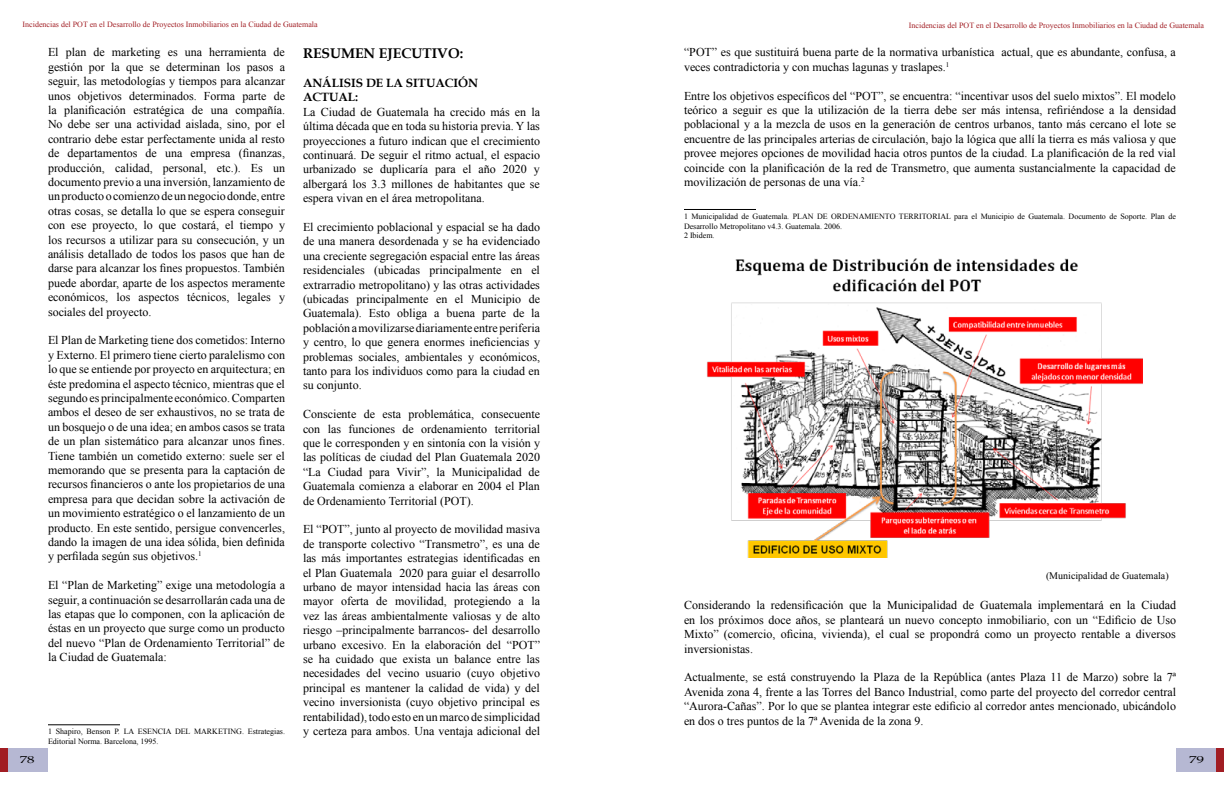
<style>
.page{position:relative;width:1224px;height:792px;background:#fff}
.page>*{position:absolute;margin:0;border:0;box-sizing:border-box;transform-origin:0 0}
.t1{font:700 14px "Book Antiqua";color:#000}
.t2{font:12px/14.4px "Times New Roman";color:#000;text-align:justify}
.t3{font:700 12px/14.4px "Book Antiqua";color:#000}
.t4{font:10px "Times New Roman";color:#000}
.t5{font:10px "Book Antiqua";color:#000;scale:1.5 1}
.t6{font:8px/9.6px "Times New Roman";color:#000}
.t7{font:8px "Times New Roman";color:#a11d23}
</style>
<div class="page">
<div style="left:7px;top:748px;width:41px;height:23px;background:#b6b8d3"></div>
<div style="left:0;top:748px;width:7px;height:23px;background:#a11d23"></div>
<div style="left:1176px;top:748px;width:41px;height:23px;background:#b6b8d3"></div>
<div style="left:1217px;top:748px;width:7px;height:23px;background:#a11d23"></div>
<hr style="left:48px;top:724px;width:72px;height:1px;background:#000">
<hr style="left:684px;top:209px;width:72px;height:1px;background:#000">
<img style="left:707px;top:258px;width:435px;height:299px">
<p class="t7" style="left:23px;top:19px;width:297px">Incidencias del POT en el Desarrollo de Proyectos Inmobiliarios en la Ciudad de Guatemala</p>
<p class="t2" style="left:48px;top:45px;width:239px">El plan de marketing es una herramienta de gestión por la que se determinan los pasos a seguir, las metodologías y tiempos para alcanzar unos objetivos determinados. Forma parte de la planificación estratégica de una compañía.<br>No debe ser una actividad aislada, sino, por el contrario debe estar perfectamente unida al resto de departamentos de una empresa (finanzas, producción, calidad, personal, etc.). Es un documento previo a una inversión, lanzamiento de un producto o comienzo de un negocio donde, entre otras cosas, se detalla lo que se espera conseguir con ese proyecto, lo que costará, el tiempo y los recursos a utilizar para su consecución, y un análisis detallado de todos los pasos que han de darse para alcanzar los fines propuestos. También puede abordar, aparte de los aspectos meramente económicos, los aspectos técnicos, legales y sociales del proyecto.</p>
<p class="t2" style="left:48px;top:333px;width:239px">El Plan de Marketing tiene dos cometidos: Interno y Externo. El primero tiene cierto paralelismo con lo que se entiende por proyecto en arquitectura; en éste predomina el aspecto técnico, mientras que el segundo es principalmente económico. Comparten ambos el deseo de ser exhaustivos, no se trata de un bosquejo o de una idea; en ambos casos se trata de un plan sistemático para alcanzar unos fines.<br>Tiene también un cometido externo: suele ser el memorando que se presenta para la captación de recursos financieros o ante los propietarios de una empresa para que decidan sobre la activación de un movimiento estratégico o el lanzamiento de un producto. En este sentido, persigue convencerles, dando la imagen de una idea sólida, bien definida y perfilada según sus objetivos.<sup>1</sup></p>
<p class="t2" style="left:48px;top:578px;width:239px">El “Plan de Marketing” exige una metodología a seguir, a continuación se desarrollarán cada una de las etapas que lo componen, con la aplicación de éstas en un proyecto que surge como un producto del nuevo “Plan de Ordenamiento Territorial” de la Ciudad de Guatemala:</p>
<p class="t6" style="left:48px;top:727px;width:239px">1 Shapiro, Benson P. LA ESENCIA DEL MARKETING. Estrategias.<br>Editorial Norma. Barcelona, 1995.</p>
<p class="t1" style="left:303px;top:44px;width:162px">RESUMEN EJECUTIVO:</p>
<p class="t3" style="left:303px;top:76px;width:176px">ANÁLISIS DE LA SITUACIÓN<br>ACTUAL:</p>
<p class="t2" style="left:303px;top:104px;width:239px">La Ciudad de Guatemala ha crecido más en la última década que en toda su historia previa. Y las proyecciones a futuro indican que el crecimiento continuará. De seguir el ritmo actual, el espacio urbanizado se duplicaría para el año 2020 y albergará los 3.3 millones de habitantes que se espera vivan en el área metropolitana.</p>
<p class="t2" style="left:303px;top:220px;width:239px">El crecimiento poblacional y espacial se ha dado de una manera desordenada y se ha evidenciado una creciente segregación espacial entre las áreas residenciales (ubicadas principalmente en el extrarradio metropolitano) y las otras actividades (ubicadas principalmente en el Municipio de Guatemala). Esto obliga a buena parte de la población a movilizarse diariamente entre periferia y centro, lo que genera enormes ineficiencias y problemas sociales, ambientales y económicos, tanto para los individuos como para la ciudad en su conjunto.</p>
<p class="t2" style="left:303px;top:407px;width:239px">Consciente de esta problemática, consecuente con las funciones de ordenamiento territorial que le corresponden y en sintonía con la visión y las políticas de ciudad del Plan Guatemala 2020 “La Ciudad para Vivir”, la Municipalidad de Guatemala comienza a elaborar en 2004 el Plan de Ordenamiento Territorial (POT).</p>
<p class="t2" style="left:303px;top:522px;width:239px">El “POT”, junto al proyecto de movilidad masiva de transporte colectivo “Transmetro”, es una de las más importantes estrategias identificadas en el Plan Guatemala 2020 para guiar el desarrollo urbano de mayor intensidad hacia las áreas con mayor oferta de movilidad, protegiendo a la vez las áreas ambientalmente valiosas y de alto riesgo –principalmente barrancos- del desarrollo urbano excesivo. En la elaboración del “POT” se ha cuidado que exista un balance entre las necesidades del vecino usuario (cuyo objetivo principal es mantener la calidad de vida) y del vecino inversionista (cuyo objetivo principal es rentabilidad), todo esto en un marco de simplicidad y certeza para ambos. Una ventaja adicional del</p>
<p class="t7" style="left:909px;top:20px;width:297px">Incidencias del POT en el Desarrollo de Proyectos Inmobiliarios en la Ciudad de Guatemala</p>
<p class="t2" style="left:684px;top:45px;width:493px">“POT” es que sustituirá buena parte de la normativa urbanística actual, que es abundante, confusa, a veces contradictoria y con muchas lagunas y traslapes.<sup>1</sup></p>
<p class="t2" style="left:684px;top:88px;width:493px">Entre los objetivos específicos del “POT”, se encuentra: “incentivar usos del suelo mixtos”. El modelo teórico a seguir es que la utilización de la tierra debe ser más intensa, refiriéndose a la densidad poblacional y a la mezcla de usos en la generación de centros urbanos, tanto más cercano el lote se encuentre de las principales arterias de circulación, bajo la lógica que allí la tierra es más valiosa y que provee mejores opciones de movilidad hacia otros puntos de la ciudad. La planificación de la red vial coincide con la planificación de la red de Transmetro, que aumenta sustancialmente la capacidad de movilización de personas de una vía.<sup>2</sup></p>
<p class="t6" style="left:684px;top:211px;width:493px">1 Municipalidad de Guatemala. PLAN DE ORDENAMIENTO TERRITORIAL para el Municipio de Guatemala. Documento de Soporte. Plan de<br>Desarrollo Metropolitano v4.3. Guatemala. 2006.<br>2 Ibidem.</p>
<p class="t4" style="left:1046px;top:569px;width:124px">(Municipalidad de Guatemala)</p>
<p class="t2" style="left:684px;top:598px;width:494px">Considerando la redensificación que la Municipalidad de Guatemala implementará en la Ciudad en los próximos doce años, se planteará un nuevo concepto inmobiliario, con un “Edificio de Uso Mixto” (comercio, oficina, vivienda), el cual se propondrá como un proyecto rentable a diversos inversionistas.</p>
<p class="t2" style="left:684px;top:670px;width:494px">Actualmente, se está construyendo la Plaza de la República (antes Plaza 11 de Marzo) sobre la 7ª Avenida zona 4, frente a las Torres del Banco Industrial, como parte del proyecto del corredor central “Aurora-Cañas”. Por lo que se plantea integrar este edificio al corredor antes mencionado, ubicándolo en dos o tres puntos de la 7ª Avenida de la zona 9.</p>
<p class="t5" style="left:20px;top:753px;width:11px">78</p>
<p class="t4" style="left:1190px;top:750px;width:11px">79</p>
<p class="t5" style="left:1189px;top:752px;width:11px">79</p>
</div>
